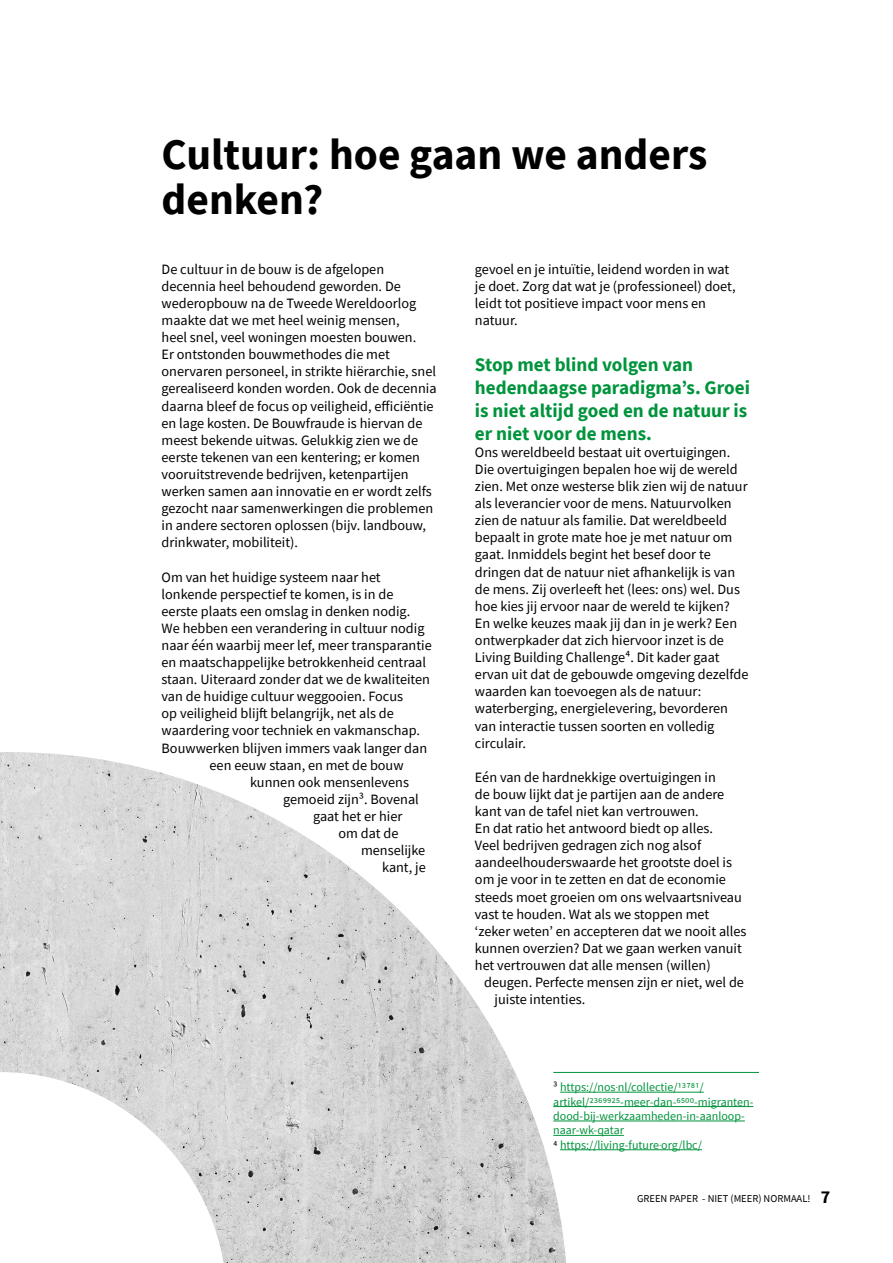
<style>
.page{position:relative;width:893px;height:1263px;background:#fff}
.page>*{position:absolute;margin:0;border:0;box-sizing:border-box;transform-origin:0 0}
.t1{font:700 43.5px/45px "Source Sans Pro";color:#000}
.t2{font:700 19.2px/23px "Source Sans Pro";color:#00943c}
.t3{font:14.25px/17.1px "Source Sans Pro";color:#000}
.t4{font:12px/14.4px "Source Sans Pro";color:#00943c}
.t5{font:10.5px "Source Sans Pro";color:#000}
.s1{color:#000}
.s2{font-weight:700;font-size:18px}
</style>
<div class="page">
<hr style="left:553px;top:1072px;width:206px;height:1px;background:#00943c">
<hr style="left:560px;top:1092px;width:144px;height:1px;background:#00943c">
<hr style="left:553px;top:1106px;width:200px;height:1px;background:#00943c">
<hr style="left:553px;top:1121px;width:192px;height:1px;background:#00943c">
<hr style="left:553px;top:1135px;width:71px;height:1px;background:#00943c">
<hr style="left:560px;top:1149px;width:142px;height:1px;background:#00943c">
<img style="left:0;top:752px;width:566px;height:511px">
<svg style="left:0;top:1072px;width:227px;height:191px"></svg>
<h1 class="t1" style="left:162px;top:131px;width:547px">Cultuur: hoe gaan we anders denken?</h1>
<p class="t3" style="left:162px;top:260px;width:276px">De cultuur in de bouw is de afgelopen decennia heel behoudend geworden. De wederopbouw na de Tweede Wereldoorlog maakte dat we met heel weinig mensen,<br>heel snel, veel woningen moesten bouwen.<br>Er ontstonden bouwmethodes die met onervaren personeel, in strikte hiërarchie, snel gerealiseerd konden worden. Ook de decennia daarna bleef de focus op veiligheid, efficiëntie en lage kosten. De Bouwfraude is hiervan de meest bekende uitwas. Gelukkig zien we de eerste tekenen van een kentering; er komen vooruitstrevende bedrijven, ketenpartijen werken samen aan innovatie en er wordt zelfs gezocht naar samenwerkingen die problemen in andere sectoren oplossen (bijv. landbouw, drinkwater, mobiliteit).</p>
<p class="t3" style="left:162px;top:568px;width:221px">Om van het huidige systeem naar het</p>
<p class="t3" style="left:162px;top:585px;width:233px">lonkende perspectief te komen, is in de</p>
<p class="t3" style="left:162px;top:602px;width:250px">eerste plaats een omslag in denken nodig.</p>
<p class="t3" style="left:162px;top:619px;width:264px">We hebben een verandering in cultuur nodig</p>
<p class="t3" style="left:162px;top:637px;width:272px">naar één waarbij meer lef, meer transparantie</p>
<p class="t3" style="left:162px;top:654px;width:266px">en maatschappelijke betrokkenheid centraal</p>
<p class="t3" style="left:162px;top:671px;width:270px">staan. Uiteraard zonder dat we de kwaliteiten</p>
<p class="t3" style="left:162px;top:688px;width:243px">van de huidige cultuur weggooien. Focus</p>
<p class="t3" style="left:162px;top:705px;width:234px">op veiligheid blijft belangrijk, net als de</p>
<p class="t3" style="left:162px;top:722px;width:260px">waardering voor techniek en vakmanschap.</p>
<p class="t3" style="left:162px;top:739px;width:267px">Bouwwerken blijven immers vaak langer dan</p>
<p class="t3" style="left:210px;top:756px;width:196px">een eeuw staan, en met de bouw</p>
<p class="t3" style="left:250px;top:773px;width:160px">kunnen ook mensenlevens</p>
<p class="t3" style="left:283px;top:790px;width:137px">gemoeid zijn³. Bovenal</p>
<p class="t3" style="left:313px;top:808px;width:91px">gaat het er hier</p>
<p class="t3" style="left:339px;top:825px;width:61px">om dat de</p>
<p class="t3" style="left:361px;top:842px;width:66px">menselijke</p>
<p class="t3" style="left:382px;top:859px;width:45px">kant, je</p>
<p class="t3" style="left:475px;top:260px;width:262px">gevoel en je intuïtie, leidend worden in wat je doet. Zorg dat wat je (professioneel) doet, leidt tot positieve impact voor mens en natuur.</p>
<h2 class="t2" style="left:475px;top:353px;width:277px">Stop met blind volgen van hedendaagse paradigma’s. Groei is niet altijd goed en de natuur is er niet voor de mens.</h2>
<p class="t3" style="left:475px;top:443px;width:275px">Ons wereldbeeld bestaat uit overtuigingen.<br>Die overtuigingen bepalen hoe wij de wereld zien. Met onze westerse blik zien wij de natuur als leverancier voor de mens. Natuurvolken zien de natuur als familie. Dat wereldbeeld bepaalt in grote mate hoe je met natuur om gaat. Inmiddels begint het besef door te dringen dat de natuur niet afhankelijk is van de mens. Zij overleeft het (lees: ons) wel. Dus hoe kies jij ervoor naar de wereld te kijken?<br>En welke keuzes maak jij dan in je werk? Een ontwerpkader dat zich hiervoor inzet is de Living Building Challenge⁴. Dit kader gaat ervan uit dat de gebouwde omgeving dezelfde waarden kan toevoegen als de natuur: waterberging, energielevering, bevorderen van interactie tussen soorten en volledig circulair.</p>
<p class="t3" style="left:475px;top:768px;width:273px">Eén van de hardnekkige overtuigingen in<br>de bouw lijkt dat je partijen aan de andere kant van de tafel niet kan vertrouwen.<br>En dat ratio het antwoord biedt op alles.<br>Veel bedrijven gedragen zich nog alsof aandeelhouderswaarde het grootste doel is om je voor in te zetten en dat de economie steeds moet groeien om ons welvaartsniveau vast te houden. Wat als we stoppen met ‘zeker weten’ en accepteren dat we nooit alles kunnen overzien? Dat we gaan werken vanuit het vertrouwen dat alle mensen (willen)</p>
<p class="t3" style="left:495px;top:974px;width:251px;text-indent:-11px">deugen. Perfecte mensen zijn er niet, wel de juiste intenties.</p>
<p class="t4" style="left:553px;top:1080px;width:202px"><span class="s1">³</span> https://nos.nl/collectie/13781/ artikel/2369925-meer-dan-6500-migranten&shy;dood-bij-werkzaamheden-in-aanloop&shy;naar-wk-qatar<br><span class="s1">4</span> https://living-future.org/lbc/</p>
<p class="t5" style="left:637px;top:1192px;width:195px">GREEN PAPER - NIET (MEER) NORMAAL! <span class="s2">7</span></p>
</div>
